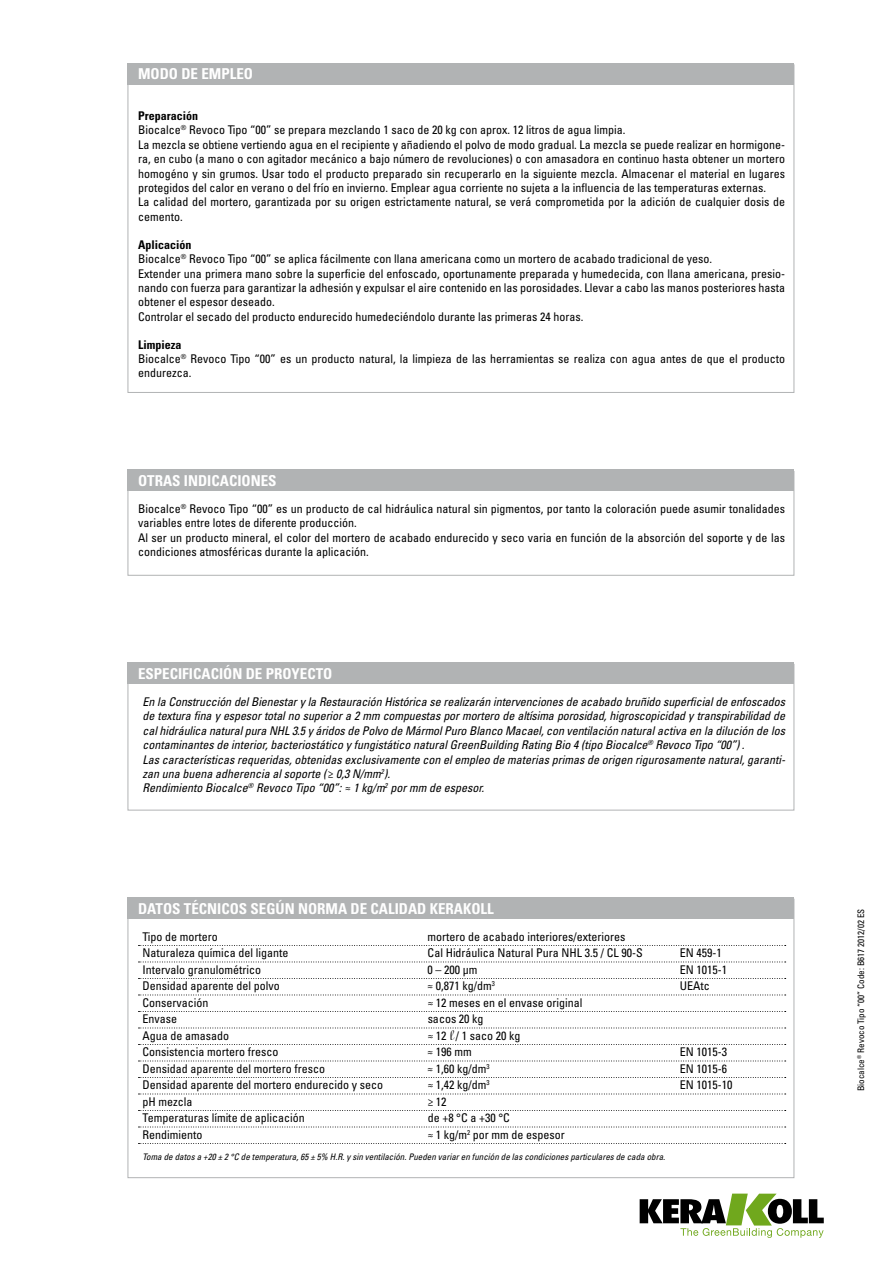
<style>
.page{position:relative;width:893px;height:1263px;background:#fff}
.page>*{position:absolute;margin:0;border:0;box-sizing:border-box;transform-origin:0 0}
.t1{font:700 condensed 15px "Univers LT Std";color:#fff}
.t2{font:condensed 12px/14.4px "Univers LT Std";color:#000}
.t3{font:italic condensed 12px/14.4px "Univers LT Std";letter-spacing:-.01em;color:#000}
.t4{font:italic condensed 9px "Univers LT Std";color:#000}
.t5{font:condensed 9px "Univers LT Std";color:#000}
.s1{font-weight:700}
.s2{font-family:"Linoscript Std";font-stretch:normal;font-size:18px}
</style>
<div class="page">
<svg style="left:640px;top:1193px;width:184px;height:45px"></svg>
<div style="left:128px;top:63px;width:666px;height:22px;background:#b1b3b4"></div>
<div style="left:128px;top:471px;width:666px;height:105px;border:1px solid #b1b3b4"></div>
<div style="left:128px;top:469px;width:666px;height:22px;background:#b1b3b4"></div>
<div style="left:128px;top:662px;width:666px;height:22px;background:#b1b3b4"></div>
<svg style="left:139px;top:945px;width:647px;height:1px"></svg>
<svg style="left:139px;top:961px;width:647px;height:1px"></svg>
<svg style="left:139px;top:978px;width:647px;height:1px"></svg>
<svg style="left:139px;top:994px;width:647px;height:1px"></svg>
<svg style="left:139px;top:1011px;width:647px;height:1px"></svg>
<svg style="left:139px;top:1027px;width:647px;height:1px"></svg>
<svg style="left:139px;top:1044px;width:647px;height:1px"></svg>
<svg style="left:139px;top:1060px;width:647px;height:1px"></svg>
<svg style="left:139px;top:1077px;width:647px;height:1px"></svg>
<svg style="left:139px;top:1093px;width:647px;height:1px"></svg>
<svg style="left:139px;top:1110px;width:647px;height:1px"></svg>
<svg style="left:139px;top:1126px;width:647px;height:1px"></svg>
<svg style="left:139px;top:1143px;width:647px;height:1px"></svg>
<div style="left:128px;top:897px;width:666px;height:22px;background:#b1b3b4"></div>
<p class="t1" style="left:138px;top:65px;width:116px">MODO DE EMPLEO</p>
<p class="t2" style="left:138px;top:108px;width:649px"><span class="s1">PREPARACIÓN<br></span>Biocalce<sup>®</sup> Revoco Tipo “00” se prepara mezclando 1 saco de 20 kg con aprox. 12 litros de agua limpia.<br>La mezcla se obtiene vertiendo agua en el recipiente y añadiendo el polvo de modo gradual. La mezcla se puede realizar en hormigone&shy;ra, en cubo (a mano o con agitador mecánico a bajo número de revoluciones) o con amasadora en continuo hasta obtener un mortero homogéno y sin grumos. Usar todo el producto preparado sin recuperarlo en la siguiente mezcla. Almacenar el material en lugares protegidos del calor en verano o del frío en invierno. Emplear agua corriente no sujeta a la influencia de las temperaturas externas.<br>La calidad del mortero, garantizada por su origen estrictamente natural, se verá comprometida por la adición de cualquier dosis de cemento.</p>
<p class="t2" style="left:138px;top:237px;width:648px"><span class="s1">APLICACIÓN<br></span>Biocalce<sup>®</sup> Revoco Tipo “00” se aplica fácilmente con llana americana como un mortero de acabado tradicional de yeso.<br>Extender una primera mano sobre la superficie del enfoscado, oportunamente preparada y humedecida, con llana americana, presio&shy;nando con fuerza para garantizar la adhesión y expulsar el aire contenido en las porosidades. Llevar a cabo las manos posteriores hasta obtener el espesor deseado.<br>Controlar el secado del producto endurecido humedeciéndolo durante las primeras 24 horas.</p>
<p class="t2" style="left:138px;top:337px;width:648px"><span class="s1">LIMPIEZA<br></span>Biocalce<sup>®</sup> Revoco Tipo “00” es un producto natural, la limpieza de las herramientas se realiza con agua antes de que el producto endurezca.</p>
<p class="t1" style="left:138px;top:471px;width:140px">OTRAS INDICACIONES</p>
<p class="t2" style="left:138px;top:501px;width:648px">Biocalce<sup>®</sup> Revoco Tipo “00” es un producto de cal hidráulica natural sin pigmentos, por tanto la coloración puede asumir tonalidades variables entre lotes de diferente producción.<br>Al ser un producto mineral, el color del mortero de acabado endurecido y seco varia en función de la absorción del soporte y de las condiciones atmosféricas durante la aplicación.</p>
<p class="t1" style="left:138px;top:664px;width:196px">ESPECIFICACIÓN DE PROYECTO</p>
<p class="t3" style="left:143px;top:694px;width:644px">En la Construcción del Bienestar y la Restauración Histórica se realizarán intervenciones de acabado bruñido superficial de enfoscados de textura fina y espesor total no superior a 2 mm compuestas por mortero de altísima porosidad, higroscopicidad y transpirabilidad de cal hidráulica natural pura NHL 3.5 y áridos de Polvo de Mármol Puro Blanco Macael, con ventilación natural activa en la dilución de los contaminantes de interior, bacteriostático y fungistático natural GreenBuilding Rating Bio 4 (tipo Biocalce<sup>®</sup> Revoco Tipo “00”) .<br>Las características requeridas, obtenidas exclusivamente con el empleo de materias primas de origen rigurosamente natural, garanti&shy;zan una buena adherencia al soporte (≥ 0,3 N/mm<sup>2</sup>).<br>Rendimiento Biocalce<sup>®</sup> Revoco Tipo “00”: ≈ 1 kg/m<sup>2</sup> por mm de espesor.</p>
<p class="t1" style="left:138px;top:899px;width:357px">DATOS TÉCN ICOS SEGÚN NORMA DE CALIDAD KERAKOLL</p>
<p class="t2" style="left:143px;top:929px;width:77px">Tipo de mortero</p>
<p class="t2" style="left:428px;top:929px;width:199px">mortero de acabado interiores/exteriores</p>
<p class="t2" style="left:143px;top:946px;width:147px">Naturaleza química del ligante</p>
<p class="t2" style="left:428px;top:946px;width:217px">Cal Hidráulica Natural Pura NHL 3.5 / CL 90-S</p>
<p class="t2" style="left:680px;top:946px;width:43px">EN 459-1</p>
<p class="t2" style="left:143px;top:962px;width:120px">Intervalo granulométrico</p>
<p class="t2" style="left:428px;top:962px;width:51px">0 – 200 µm</p>
<p class="t2" style="left:680px;top:962px;width:49px">EN 1015-1</p>
<p class="t2" style="left:143px;top:979px;width:139px">Densidad aparente del polvo</p>
<p class="t2" style="left:428px;top:979px;width:69px">≈ 0,871 kg/dm<sup>3</sup></p>
<p class="t2" style="left:680px;top:979px;width:31px">UEAtc</p>
<p class="t2" style="left:143px;top:995px;width:67px">Conservación</p>
<p class="t2" style="left:428px;top:995px;width:156px">≈ 12 meses en el envase original</p>
<p class="t2" style="left:143px;top:1012px;width:36px">Envase</p>
<p class="t2" style="left:428px;top:1012px;width:57px">sacos 20 kg</p>
<p class="t2" style="left:143px;top:1028px;width:88px">Agua de amasado</p>
<p class="t2" style="left:428px;top:1028px;width:94px">≈ 12 <span class="s2">l</span> / 1 saco 20 kg</p>
<p class="t2" style="left:143px;top:1045px;width:137px">Consistencia mortero fresco</p>
<p class="t2" style="left:428px;top:1045px;width:46px">≈ 196 mm</p>
<p class="t2" style="left:680px;top:1045px;width:49px">EN 1015-3</p>
<p class="t2" style="left:143px;top:1061px;width:184px">Densidad aparente del mortero fresco</p>
<p class="t2" style="left:428px;top:1061px;width:63px">≈ 1,60 kg/dm<sup>3</sup></p>
<p class="t2" style="left:680px;top:1061px;width:49px">EN 1015-6</p>
<p class="t2" style="left:143px;top:1078px;width:242px">Densidad aparente del mortero endurecido y seco</p>
<p class="t2" style="left:428px;top:1078px;width:63px">≈ 1,42 kg/dm<sup>3</sup></p>
<p class="t2" style="left:680px;top:1078px;width:54px">EN 1015-10</p>
<p class="t2" style="left:143px;top:1094px;width:51px">pH mezcla</p>
<p class="t2" style="left:428px;top:1094px;width:20px">≥ 12</p>
<p class="t2" style="left:143px;top:1111px;width:164px">Temperaturas límite de aplicación</p>
<p class="t2" style="left:428px;top:1111px;width:84px">de +8 °C a +30 °C</p>
<p class="t2" style="left:143px;top:1127px;width:61px">Rendimiento</p>
<p class="t2" style="left:428px;top:1127px;width:139px">≈ 1 kg/m<sup>2</sup> por mm de espesor</p>
<p class="t4" style="left:143px;top:1151px;width:524px">Toma de datos a +20 ± 2 °C de temperatura, 65 ± 5% H.R. y sin ventilación. Pueden variar en función de las condiciones particulares de cada obra.</p>
<p class="t5" style="left:855px;top:1091px;width:184px;rotate:-90deg">Biocalce<sup>®</sup> Revoco Tipo “00” Code: B617 2012/02 ES</p>
</div>
